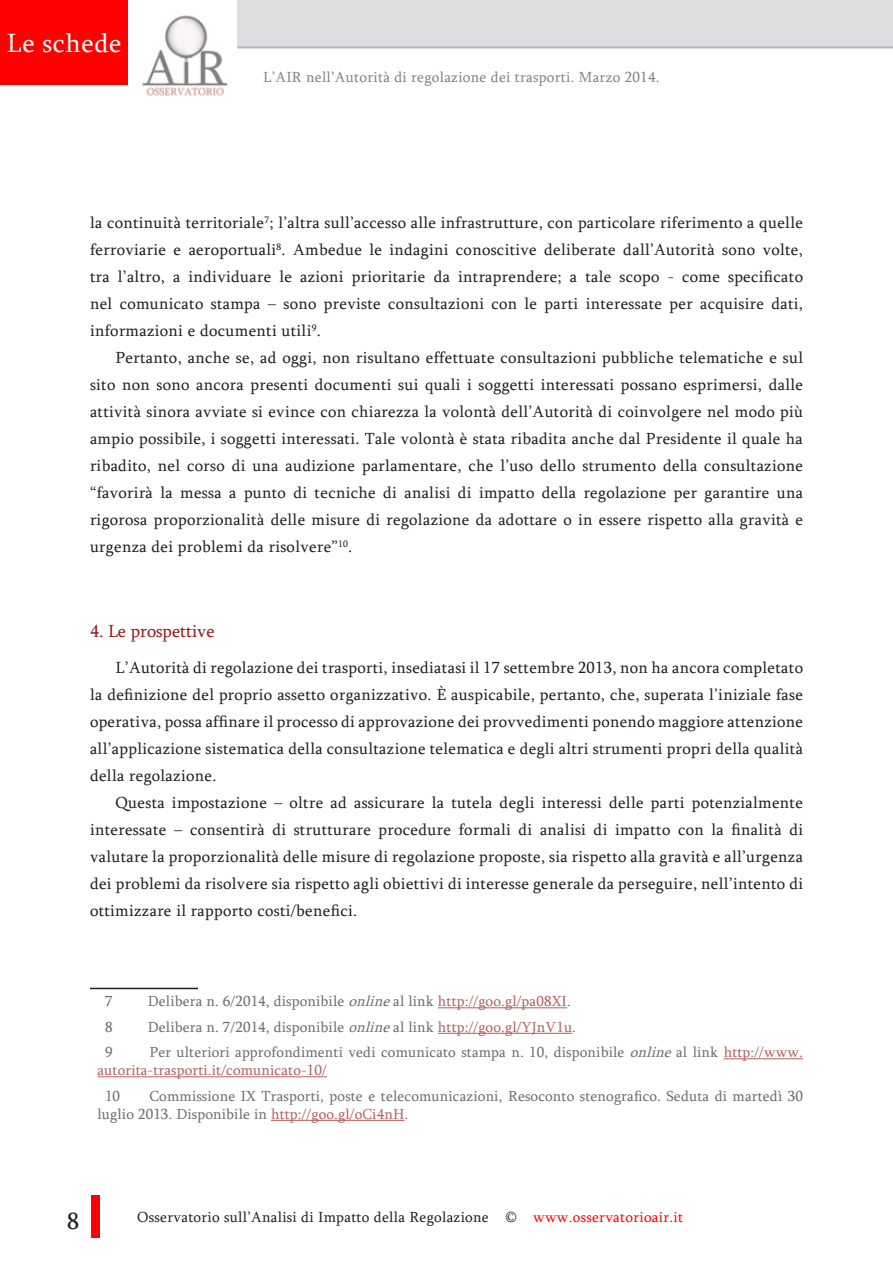
<style>
.page{position:relative;width:893px;height:1263px;background:#fff}
.page>*{position:absolute;margin:0;border:0;box-sizing:border-box;transform-origin:0 0}
.t1{font:27px "Sylfaen";letter-spacing:.02em;color:#fff}
.t2{font:24px "Sylfaen";color:#231f20}
.Titoli_Paragrafi{font:18px "Sylfaen";color:#921a1d}
.Note_testo{font:16.5px/27px "Sylfaen";letter-spacing:.02em;color:#231f20;text-align:justify}
.Note_testo-2{font:15px/18px "Sylfaen";letter-spacing:.01em;color:#6c6d70}
.t3{font:15px "Sylfaen";letter-spacing:.02em;color:#231f20}
.t4{font:15px "Sylfaen";letter-spacing:.02em;color:#808285}
.s1{font-style:italic}
.s2{color:#b35f61}
.s3{color:#f00}
</style>
<div class="page">
<div style="left:0;top:0;width:128px;height:84px;background:#f00"></div>
<img style="left:142px;top:0;width:96px;height:96px">
<img style="left:91px;top:1195px;width:9px;height:42px">
<div style="left:238px;top:0;width:655px;height:48px;background:#dcdddf"></div>
<hr style="left:238px;top:47px;width:655px;height:1px;background:#b2b3b7">
<hr style="left:90px;top:988px;width:108px;height:1px;background:#231f20">
<hr style="left:438px;top:1007px;width:129px;height:1px;background:#b35f61">
<hr style="left:438px;top:1033px;width:134px;height:1px;background:#b35f61">
<hr style="left:724px;top:1058px;width:79px;height:1px;background:#b35f61">
<hr style="left:98px;top:1076px;width:229px;height:1px;background:#b35f61">
<hr style="left:271px;top:1120px;width:134px;height:1px;background:#b35f61">
<h1 class="t1" style="left:7px;top:25px;width:116px">Le schede</h1>
<p class="t4" style="left:263px;top:67px;width:398px">L’AIR nell’Autorità di regolazione dei trasporti. Marzo 2014.</p>
<p class="Note_testo" style="left:90px;top:209px;width:715px">la continuità territoriale<sup>7</sup>; l’altra sull’accesso alle infrastrutture, con particolare riferimento a quelle ferroviarie e aeroportuali<sup>8</sup>. Ambedue le indagini conoscitive deliberate dall’Autorità sono volte, tra l’altro, a individuare le azioni prioritarie da intraprendere; a tale scopo - come specificato nel comunicato stampa – sono previste consultazioni con le parti interessate per acquisire dati, informazioni e documenti utili<sup>9</sup>.</p>
<p class="Note_testo" style="left:90px;top:344px;width:715px;text-indent:26px">Pertanto, anche se, ad oggi, non risultano effettuate consultazioni pubbliche telematiche e sul sito non sono ancora presenti documenti sui quali i soggetti interessati possano esprimersi, dalle attività sinora avviate si evince con chiarezza la volontà dell’Autorità di coinvolgere nel modo più ampio possibile, i soggetti interessati. Tale volontà è stata ribadita anche dal Presidente il quale ha ribadito, nel corso di una audizione parlamentare, che l’uso dello strumento della consultazione “favorirà la messa a punto di tecniche di analisi di impatto della regolazione per garantire una rigorosa proporzionalità delle misure di regolazione da adottare o in essere rispetto alla gravità e urgenza dei problemi da risolvere”<sup>10</sup>.</p>
<p class="Titoli_Paragrafi" style="left:90px;top:619px;width:126px">4. Le prospettive</p>
<p class="Note_testo" style="left:90px;top:653px;width:715px;text-indent:26px">L’Autorità di regolazione dei trasporti, insediatasi il 17 settembre 2013, non ha ancora completato la definizione del proprio assetto organizzativo. È auspicabile, pertanto, che, superata l’iniziale fase operativa, possa affinare il processo di approvazione dei provvedimenti ponendo maggiore attenzione all’applicazione sistematica della consultazione telematica e degli altri strumenti propri della qualità della regolazione.</p>
<p class="Note_testo" style="left:90px;top:788px;width:715px;text-indent:26px">Questa impostazione – oltre ad assicurare la tutela degli interessi delle parti potenzialmente interessate – consentirà di strutturare procedure formali di analisi di impatto con la finalità di valutare la proporzionalità delle misure di regolazione proposte, sia rispetto alla gravità e all’urgenza dei problemi da risolvere sia rispetto agli obiettivi di interesse generale da perseguire, nell’intento di ottimizzare il rapporto costi/benefici.</p>
<p class="Note_testo-2" style="left:105px;top:992px;width:9px">7</p>
<p class="Note_testo-2" style="left:148px;top:992px;width:424px">Delibera n. 6/2014, disponibile <span class="s1">online</span>al link <span class="s2">http://goo.gl/pa08XI</span>.</p>
<p class="Note_testo-2" style="left:105px;top:1017px;width:9px">8</p>
<p class="Note_testo-2" style="left:148px;top:1017px;width:430px">Delibera n. 7/2014, disponibile <span class="s1">online</span>al link <span class="s2">http://goo.gl/YJnV1u</span>.</p>
<p class="Note_testo-2" style="left:105px;top:1043px;width:9px">9</p>
<p class="Note_testo-2" style="left:98px;top:1043px;width:707px;text-indent:52px">Per ulteriori approfondimenti vedi comunicato stampa n. 10, disponibile <span class="s1">online</span>al link <span class="s2">http://www. autorita-trasporti.it/comunicato-10/</span></p>
<p class="Note_testo-2" style="left:105px;top:1086px;width:17px">10</p>
<p class="Note_testo-2" style="left:98px;top:1086px;width:707px;text-indent:52px">Commissione IX Trasporti, poste e telecomunicazioni, Resoconto stenografico. Seduta di martedì 30 luglio 2013. Disponibile in <span class="s2">http://goo.gl/oCi4nH</span>.</p>
<h2 class="t2" style="left:67px;top:1205px;width:13px">8</h2>
<p class="t3" style="left:137px;top:1207px;width:547px">Osservatorio sull’Analisi di Impatto della Regolazione © <span class="s3">www.osservatorioair.it</span></p>
</div>
